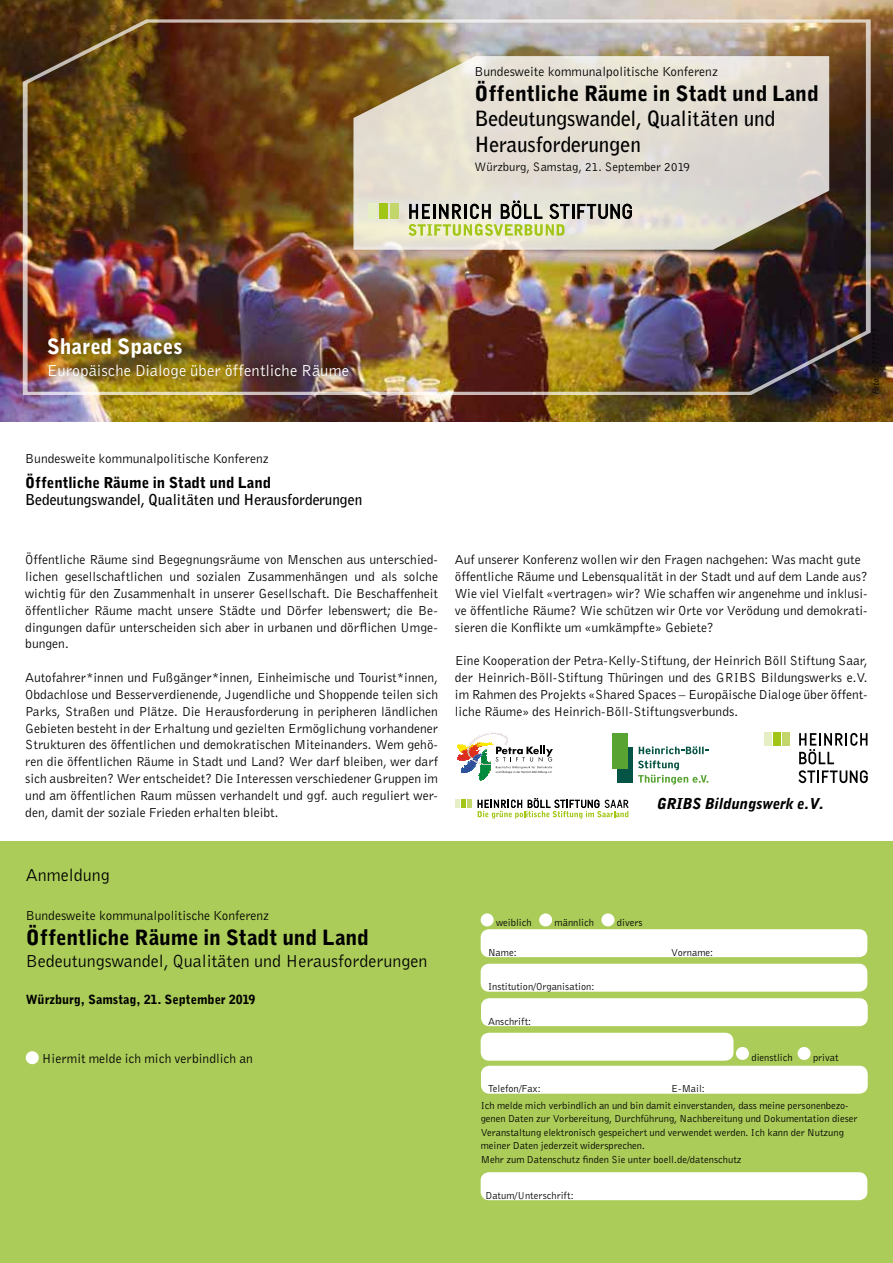
<style>
.page{position:relative;width:893px;height:1263px;background:#fff}
.page>*{position:absolute;margin:0;border:0;box-sizing:border-box;transform-origin:0 0}
.t1{font:900 21px "Bell Gothic";color:#000}
.t2{font:700 21px/25.2px "Bell Gothic";color:#000}
.t3{font:900 21px "Bell Gothic";color:#fff}
.t4{font:18px "Bell Gothic";color:#000}
.t5{font:16.5px "Bell Gothic";letter-spacing:.005em;color:#fff}
.t6{font:700 15px "Bell Gothic";color:#000}
.t7{font:900 15px "Bell Gothic";color:#000}
.t8{font:italic 900 15px "Bell Gothic";color:#000}
.t9{font:13.5px/16.8px "Bell Gothic";color:#000;text-align:justify}
.t10{font:900 12.6px "Bell Gothic";color:#000}
.t11{font:12.6px "Bell Gothic";color:#000}
.t12{font:10.5px/13.5px "Bell Gothic";color:#000}
</style>
<div class="page">
<img style="left:0;top:0;width:893px;height:421px">
<img style="left:18px;top:18px;width:855px;height:379px">
<div style="left:0;top:842px;width:893px;height:421px;background:#abcc59"></div>
<div style="left:26px;top:1051px;width:13px;height:13px;background:#fff;border-radius:50%"></div>
<div style="left:481px;top:913px;width:13px;height:13px;background:#fff;border-radius:50%"></div>
<div style="left:539px;top:913px;width:13px;height:13px;background:#fff;border-radius:50%"></div>
<div style="left:601px;top:913px;width:13px;height:13px;background:#fff;border-radius:50%"></div>
<div style="left:481px;top:929px;width:386px;height:28px;background:#fff;border-radius:9px"></div>
<div style="left:481px;top:964px;width:386px;height:28px;background:#fff;border-radius:9px"></div>
<div style="left:481px;top:998px;width:387px;height:28px;background:#fff;border-radius:9px"></div>
<div style="left:481px;top:1033px;width:252px;height:28px;background:#fff;border-radius:9px"></div>
<div style="left:736px;top:1047px;width:13px;height:13px;background:#fff;border-radius:50%"></div>
<div style="left:798px;top:1047px;width:13px;height:13px;background:#fff;border-radius:50%"></div>
<div style="left:481px;top:1066px;width:387px;height:28px;background:#fff;border-radius:9px"></div>
<div style="left:481px;top:1172px;width:386px;height:28px;background:#fff;border-radius:9px"></div>
<div style="left:39px;top:329px;width:319px;height:59px;background:#000;opacity:.75"></div>
<svg style="left:353px;top:56px;width:476px;height:194px;background:#d6d0c2"></svg>
<div style="left:390px;top:203px;width:9px;height:16px;background:#c2d66b"></div>
<div style="left:379px;top:203px;width:9px;height:16px;background:#a2c617"></div>
<div style="left:368px;top:203px;width:9px;height:16px;background:#e6eec6"></div>
<svg style="left:409px;top:201px;width:223px;height:35px;background:#b7b99c"></svg>
<svg style="left:799px;top:733px;width:68px;height:31px"></svg>
<svg style="left:798px;top:770px;width:70px;height:13px"></svg>
<div style="left:783px;top:732px;width:7px;height:14px;background:#c2d66b"></div>
<div style="left:774px;top:732px;width:7px;height:14px;background:#a2c617"></div>
<div style="left:765px;top:732px;width:7px;height:14px;background:#e6eec6"></div>
<svg style="left:458px;top:733px;width:95px;height:48px"></svg>
<div style="left:467px;top:799px;width:5px;height:9px;background:#c2d66b"></div>
<div style="left:461px;top:799px;width:5px;height:9px;background:#a2c617"></div>
<div style="left:455px;top:799px;width:5px;height:9px;background:#e6eec6"></div>
<svg style="left:478px;top:798px;width:150px;height:21px"></svg>
<div style="left:617px;top:747px;width:16px;height:35px;background:#055445"></div>
<div style="left:612px;top:733px;width:16px;height:36px;background:#58a332"></div>
<svg style="left:638px;top:760px;width:71px;height:25px"></svg>
<svg style="left:639px;top:746px;width:69px;height:8px"></svg>
<p class="t9" style="left:474px;top:63px;width:245px">Bundesweite kommunalpolitische Konferenz</p>
<h1 class="t1" style="left:474px;top:80px;width:346px">Öffentliche Räume in Stadt und Land</h1>
<h1 class="t2" style="left:474px;top:106px;width:302px">Bedeutungswandel, Qualitäten und<br>Herausforderungen</h1>
<p class="t11" style="left:474px;top:159px;width:217px">Würzburg, Samstag, 21. September 2019</p>
<h1 class="t3" style="left:47px;top:333px;width:137px">Shared Spaces</h1>
<p class="t5" style="left:47px;top:360px;width:304px">Europäische Dialoge über öffentliche Räume</p>
<p class="t9" style="left:25px;top:450px;width:245px">Bundesweite kommunalpolitische Konferenz</p>
<p class="t7" style="left:25px;top:473px;width:247px">Öffentliche Räume in Stadt und Land</p>
<p class="t6" style="left:25px;top:490px;width:339px">Bedeutungswandel, Qualitäten und Herausforderungen</p>
<p class="t9" style="left:25px;top:551px;width:414px">Öffentliche Räume sind Begegnungsräume von Menschen aus unterschied&shy;lichen gesellschaftlichen und sozialen Zusammenhängen und als solche wichtig für den Zusammenhalt in unserer Gesellschaft. Die Beschaffenheit öffentlicher Räume macht unsere Städte und Dörfer lebenswert; die Be&shy;dingungen dafür unterscheiden sich aber in urbanen und dörflichen Umge&shy;bungen.</p>
<p class="t9" style="left:25px;top:669px;width:414px">Autofahrer*innen und Fußgänger*innen, Einheimische und Tourist*innen, Obdachlose und Besserverdienende, Jugendliche und Shoppende teilen sich Parks, Straßen und Plätze. Die Herausforderung in peripheren ländlichen Gebieten besteht in der Erhaltung und gezielten Ermöglichung vorhandener Strukturen des öffentlichen und demokratischen Miteinanders. Wem gehö&shy;ren die öffentlichen Räume in Stadt und Land? Wer darf bleiben, wer darf sich ausbreiten? Wer entscheidet? Die Interessen verschiedener Gruppen im und am öffentlichen Raum müssen verhandelt und ggf. auch reguliert wer&shy;den, damit der soziale Frieden erhalten bleibt.</p>
<p class="t9" style="left:455px;top:551px;width:414px;text-align:left">Auf unserer Konferenz wollen wir den Fragen nachgehen: Was macht gute öffentliche Räume und Lebensqualität in der Stadt und auf dem Lande aus?<br>Wie viel Vielfalt «vertragen» wir? Wie schaffen wir angenehme und inklusi&shy;ve öffentliche Räume? Wie schützen wir Orte vor Verödung und demokrati&shy;sieren die Konflikte um «umkämpfte» Gebiete?</p>
<p class="t9" style="left:455px;top:652px;width:414px">Eine Kooperation der Petra-Kelly-Stiftung, der Heinrich Böll Stiftung Saar, der Heinrich-Böll-Stiftung Thüringen und des GRIBS Bildungswerks e.V. im Rahmen des Projekts «Shared Spaces – Europäische Dialoge über öffent&shy;liche Räume» des Heinrich-Böll-Stiftungsverbunds.</p>
<p class="t8" style="left:656px;top:794px;width:169px">GRIBS Bildungswerk e.V.</p>
<h2 class="t4" style="left:26px;top:863px;width:86px">Anmeldung</h2>
<p class="t9" style="left:26px;top:907px;width:245px">Bundesweite kommunalpolitische Konferenz</p>
<h1 class="t1" style="left:26px;top:924px;width:345px">Öffentliche Räume in Stadt und Land</h1>
<h2 class="t4" style="left:26px;top:950px;width:403px">Bedeutungswandel, Qualitäten und Herausforderungen</h2>
<p class="t10" style="left:26px;top:991px;width:231px">Würzburg, Samstag, 21. September 2019</p>
<p class="t9" style="left:42px;top:1050px;width:212px">Hiermit melde ich mich verbindlich an</p>
<p class="t12" style="left:496px;top:915px;width:37px">weiblich</p>
<p class="t12" style="left:555px;top:915px;width:41px">männlich</p>
<p class="t12" style="left:617px;top:915px;width:27px">divers</p>
<p class="t12" style="left:488px;top:945px;width:30px">Name:</p>
<p class="t12" style="left:671px;top:945px;width:43px">Vorname:</p>
<p class="t12" style="left:488px;top:980px;width:108px">Institution/Organisation:</p>
<p class="t12" style="left:488px;top:1014px;width:45px">Anschrift:</p>
<p class="t12" style="left:751px;top:1050px;width:43px">dienstlich</p>
<p class="t12" style="left:813px;top:1050px;width:27px">privat</p>
<p class="t12" style="left:481px;top:1080px;width:370px;line-height:16.5px;text-indent:190px">E-Mail:<br>Ich melde mich verbindlich an und bin damit einverstanden, dass meine personenbezo-</p>
<p class="t12" style="left:481px;top:1112px;width:379px">genen Daten zur Vorbereitung, Durchführung, Nachbereitung und Dokumentation dieser Veranstaltung elektronisch gespeichert und verwendet werden. Ich kann der Nutzung meiner Daten jederzeit widersprechen.<br>Mehr zum Datenschutz finden Sie unter boell.de/datenschutz</p>
<p class="t12" style="left:486px;top:1188px;width:90px">Datum/Unterschrift:</p>
<p class="t12" style="left:488px;top:1082px;width:54px">Telefon/Fax:</p>
</div>
